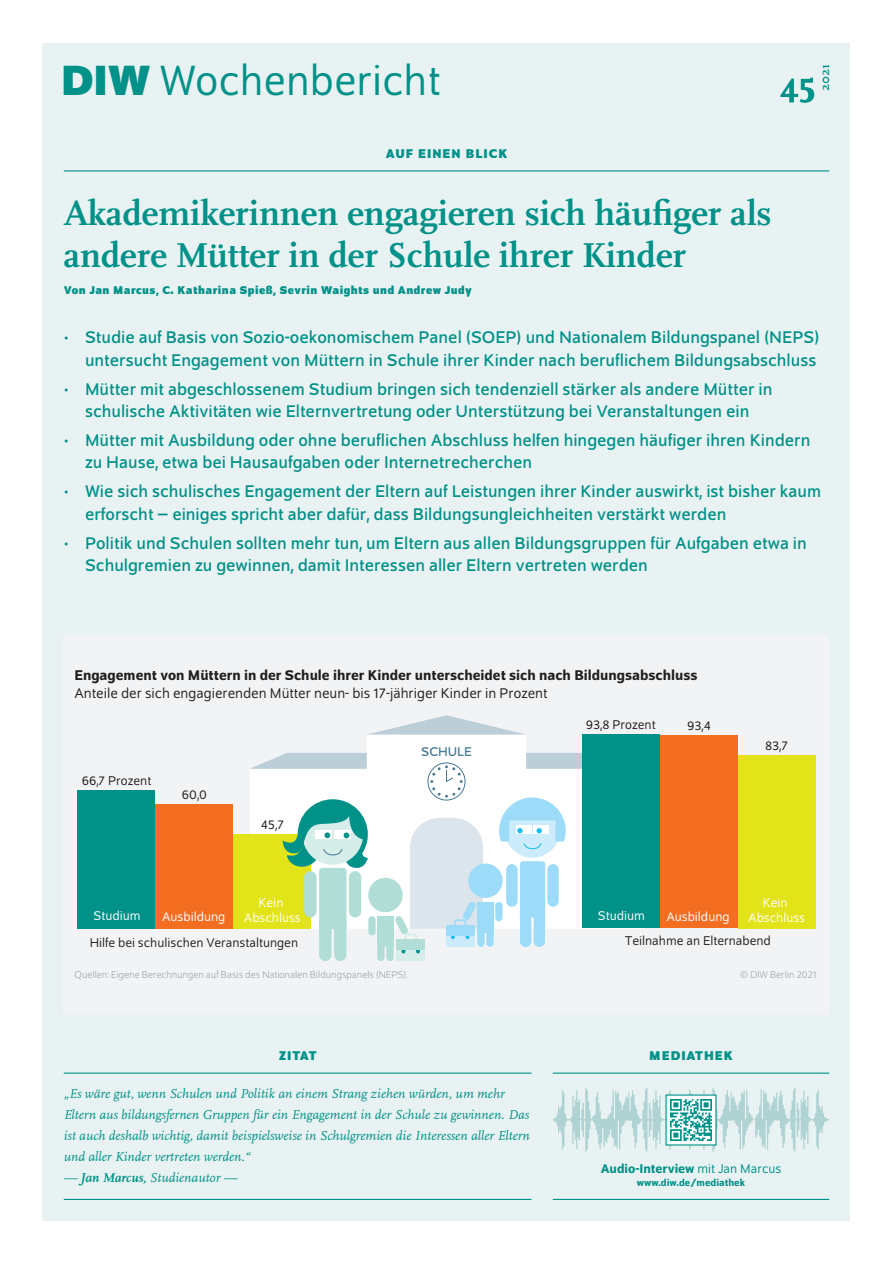
<style>
.page{position:relative;width:893px;height:1263px;background:#fff}
.page>*{position:absolute;margin:0;border:0;box-sizing:border-box;transform-origin:0 0}
.t1{font:700 51px "Scala Pro";color:#009188}
.t2{font:45px "Schumpeter Blond";color:#009188}
.t3{font:700 36px/42px "Scala Pro";color:#009188}
.t4{font:18px/22.5px "Schumpeter";color:#009188}
.t5{font:500 15px "Schumpeter";color:#231f20}
.t6{font:15px "Schumpeter Blond";color:#231f20}
.t7{font:italic 13.5px/21px "Scala Pro";color:#009188}
.t8{font:13.5px "Schumpeter Blond";color:#231f20}
.t9{font:13.5px/15px "Schumpeter Blond";color:#fff;text-align:center}
.t10{font:700 13.5px "Schumpeter";letter-spacing:.075em;color:#009188}
.t11{font:500 13.5px "Schumpeter";color:#009188}
.t12{font:13.5px "Schumpeter";color:#477895}
.t13{font:700 13.5px "Scala Pro";color:#009188}
.t14{font:700 12px "Schumpeter";letter-spacing:.04em;color:#009188}
.t15{font:300 10.5px "Schumpeter";color:#939598}
.t16{font:500 10.5px "Schumpeter";color:#009188}
.s1{font-family:"Schumpeter";font-weight:700}
.s2{font-weight:700}
.s3{font-family:"Schumpeter Blond";font-weight:400}
</style>
<div class="page">
<div style="left:43px;top:43px;width:807px;height:1177px;background:#e9f2f2"></div>
<div style="left:64px;top:636px;width:765px;height:379px;background:#f2f3f4"></div>
<svg style="left:250px;top:734px;width:332px;height:195px;fill:#fff"></svg>
<div style="left:428px;top:763px;width:37px;height:37px;border:1px solid #477895;border-radius:50%"></div>
<svg style="left:430px;top:765px;width:33px;height:33px"></svg>
<svg style="left:370px;top:715px;width:153px;height:19px"></svg>
<svg style="left:250px;top:753px;width:117px;height:16px;background:#c5d4dc"></svg>
<svg style="left:526px;top:753px;width:56px;height:16px"></svg>
<div style="left:368px;top:878px;width:35px;height:34px;background:#b0ded6;border-radius:50%"></div>
<div style="left:377px;top:916px;width:17px;height:31px;background:#b0ded6"></div>
<div style="left:377px;top:942px;width:7px;height:19px;background:#b0ded6;border-radius:4px"></div>
<div style="left:386px;top:942px;width:8px;height:19px;background:#b0ded6;border-radius:4px"></div>
<div style="left:368px;top:916px;width:8px;height:19px;background:#b0ded6;border-radius:4px"></div>
<div style="left:397px;top:939px;width:28px;height:21px;background:#d6ede9"></div>
<svg style="left:416px;top:950px;width:4px;height:3px"></svg>
<div style="left:397px;top:939px;width:28px;height:11px;background:#b0ded6"></div>
<div style="left:504px;top:802px;width:56px;height:56px;background:#cdecfb;border-radius:50%"></div>
<svg style="left:499px;top:797px;width:67px;height:52px"></svg>
<svg style="left:520px;top:861px;width:25px;height:56px"></svg>
<div style="left:520px;top:904px;width:11px;height:43px;background:#9cdcf8;border-radius:6px"></div>
<div style="left:506px;top:864px;width:12px;height:43px;background:#9cdcf8;border-radius:6px"></div>
<div style="left:547px;top:864px;width:12px;height:43px;background:#9cdcf8;border-radius:6px"></div>
<div style="left:534px;top:904px;width:11px;height:43px;background:#9cdcf8;border-radius:6px"></div>
<div style="left:582px;top:734px;width:78px;height:194px;background:#009188"></div>
<div style="left:78px;top:790px;width:77px;height:138px;background:#009188"></div>
<div style="left:660px;top:735px;width:78px;height:193px;background:#f36e21"></div>
<div style="left:155px;top:804px;width:78px;height:124px;background:#f36e21"></div>
<div style="left:738px;top:755px;width:78px;height:173px;background:#e2e318"></div>
<div style="left:233px;top:834px;width:78px;height:94px;background:#e2e318"></div>
<svg style="left:283px;top:799px;width:85px;height:130px"></svg>
<div style="left:319px;top:915px;width:12px;height:46px;background:#b0ded6;border-radius:6px"></div>
<div style="left:304px;top:871px;width:13px;height:46px;background:#b0ded6;border-radius:6px"></div>
<div style="left:349px;top:871px;width:12px;height:46px;background:#b0ded6;border-radius:6px"></div>
<div style="left:334px;top:915px;width:12px;height:46px;background:#b0ded6;border-radius:6px"></div>
<div style="left:468px;top:863px;width:35px;height:35px;background:#9cdcf8;border-radius:50%"></div>
<div style="left:477px;top:902px;width:17px;height:31px;background:#9cdcf8"></div>
<div style="left:486px;top:927px;width:8px;height:20px;background:#9cdcf8;border-radius:4px"></div>
<div style="left:477px;top:927px;width:8px;height:20px;background:#9cdcf8;border-radius:4px"></div>
<div style="left:495px;top:902px;width:8px;height:19px;background:#9cdcf8;border-radius:4px"></div>
<div style="left:446px;top:925px;width:28px;height:21px;background:#cdecfb"></div>
<svg style="left:395px;top:818px;width:88px;height:124px"></svg>
<div style="left:446px;top:925px;width:28px;height:11px;background:#9cdcf8"></div>
<hr style="left:553px;top:1072px;width:276px;height:2px;background:#009188">
<hr style="left:553px;top:1199px;width:276px;height:1px;background:#009188">
<svg style="left:553px;top:1088px;width:276px;height:63px"></svg>
<div style="left:666px;top:1095px;width:50px;height:50px;background:#fff"></div>
<img style="left:670px;top:1099px;width:42px;height:42px">
<hr style="left:64px;top:1072px;width:467px;height:2px;background:#009188">
<hr style="left:64px;top:1199px;width:467px;height:1px;background:#009188">
<hr style="left:64px;top:170px;width:765px;height:1px;background:#009188">
<h2 class="t2" style="left:61px;top:59px;width:381px"><span class="s1">DIW</span> Wochenbericht</h2>
<p class="t10" style="left:386px;top:146px;width:123px">AUF EINEN BLICK</p>
<h1 class="t1" style="left:780px;top:48px;width:38px">45</h1>
<p class="t13" style="left:815px;top:91px;width:29px;rotate:-90deg">2021</p>
<h3 class="t3" style="left:64px;top:190px;width:709px">Akademikerinnen engagieren sich häufiger als andere Mütter in der Schule ihrer Kinder</h3>
<p class="t14" style="left:64px;top:283px;width:410px">Von Jan Marcus, C. Katharina Spieß, Sevrin Waights und Andrew Judy</p>
<p class="t4" style="left:64px;top:327px;width:757px;text-align:right">• Studie auf Basis von Sozio-oekonomischem Panel (SOEP) und Nationalem Bildungspanel (NEPS) untersucht Engagement von Müttern in Schule ihrer Kinder nach beruflichem Bildungsabschluss</p>
<p class="t4" style="left:64px;top:378px;width:710px;text-align:center">• Mütter mit abgeschlossenem Studium bringen sich tendenziell stärker als andere Mütter in schulische Aktivitäten wie Elternvertretung oder Unterstützung bei Veranstaltungen ein</p>
<p class="t4" style="left:85px;top:429px;width:727px;text-indent:-21px">• Mütter mit Ausbildung oder ohne beruflichen Abschluss helfen hingegen häufiger ihren Kindern zu Hause, etwa bei Hausaufgaben oder Internetrecherchen</p>
<p class="t4" style="left:85px;top:481px;width:738px;text-indent:-21px">• Wie sich schulisches Engagement der Eltern auf Leistungen ihrer Kinder auswirkt, ist bisher kaum erforscht – einiges spricht aber dafür, dass Bildungsungleichheiten verstärkt werden</p>
<p class="t4" style="left:85px;top:532px;width:723px;text-indent:-21px">• Politik und Schulen sollten mehr tun, um Eltern aus allen Bildungsgruppen für Aufgaben etwa in<br>Schulgremien zu gewinnen, damit Interessen aller Eltern vertreten werden</p>
<p class="t5" style="left:74px;top:667px;width:625px">Engagement von Müttern in der Schule ihrer Kinder unterscheidet sich nach Bildungsabschluss</p>
<p class="t6" style="left:74px;top:686px;width:475px">Anteile der sich engagierenden Mütter neun- bis 17-jähriger Kinder in Prozent</p>
<p class="t8" style="left:82px;top:774px;width:71px">66,7 Prozent</p>
<p class="t8" style="left:182px;top:788px;width:27px">60,0</p>
<p class="t8" style="left:261px;top:818px;width:25px">45,7</p>
<p class="t9" style="left:94px;top:908px;width:49px">Studium</p>
<p class="t9" style="left:162px;top:909px;width:65px">Ausbildung</p>
<p class="t9" style="left:244px;top:895px;width:58px">Kein<br>Abschluss</p>
<p class="t12" style="left:421px;top:745px;width:52px">SCHULE</p>
<p class="t8" style="left:586px;top:718px;width:71px">93,8 Prozent</p>
<p class="t8" style="left:687px;top:719px;width:25px">93,4</p>
<p class="t8" style="left:765px;top:739px;width:24px">83,7</p>
<p class="t9" style="left:598px;top:908px;width:49px">Studium</p>
<p class="t9" style="left:666px;top:909px;width:65px">Ausbildung</p>
<p class="t9" style="left:748px;top:895px;width:58px">Kein<br>Abschluss</p>
<p class="t8" style="left:90px;top:936px;width:210px">Hilfe bei schulischen Veranstaltungen</p>
<p class="t8" style="left:625px;top:934px;width:148px">Teilnahme an Elternabend</p>
<p class="t15" style="left:75px;top:970px;width:335px">Quellen: Eigene Berechnungen auf Basis des Nationalen Bildungspanels (NEPS).</p>
<p class="t15" style="left:740px;top:970px;width:78px">© DIW Berlin 2021</p>
<p class="t10" style="left:279px;top:1048px;width:39px">ZITAT</p>
<p class="t7" style="left:64px;top:1083px;width:468px">„Es wäre gut, wenn Schulen und Politik an einem Strang ziehen würden, um mehr Eltern aus bildungsfernen Gruppen für ein Engagement in der Schule zu gewinnen. Das ist auch deshalb wichtig, damit beispielsweise in Schulgremien die Interessen aller Eltern und aller Kinder vertreten werden.“</p>
<p class="t7" style="left:64px;top:1167px;width:175px">— <span class="s2">Jan Marcus,</span> Studienautor —</p>
<p class="t10" style="left:649px;top:1048px;width:85px">MEDIATHEK</p>
<p class="t11" style="left:601px;top:1161px;width:182px">Audio-Interview <span class="s3">mit Jan Marcus</span></p>
<p class="t16" style="left:637px;top:1177px;width:110px">www.diw.de/mediathek</p>
</div>
